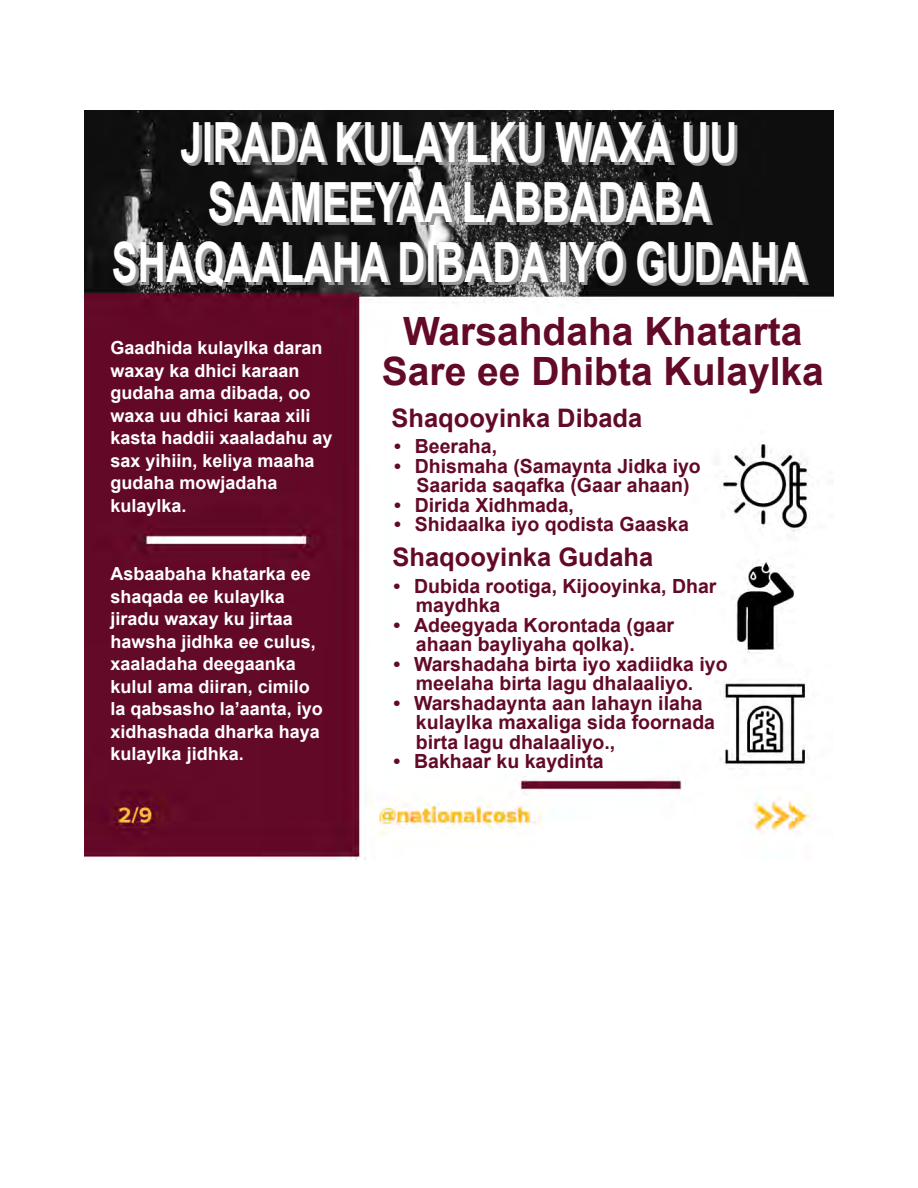
<style>
.page{position:relative;width:918px;height:1188px;background:#fff}
.page>*{position:absolute;margin:0;border:0;box-sizing:border-box;transform-origin:0 0}
.t1{font:700 55.5px/60px "Arial";color:#fff;text-align:center;scale:.7 1}
.t2{font:700 39px/40.5px "Arial";color:#620a27;text-align:center}
.t3{font:700 25.5px "Arial";color:#620a27}
.t4{font:700 19.5px/19.5px "Arial";color:#620a27}
.t5{font:700 18px/22.5px "Arial";color:#fff}
</style>
<div class="page">
<img style="left:84px;top:110px;width:750px;height:750px">
<h1 class="t1" style="left:112px;top:113px;width:993px">JIRADA KULAYLKU WAXA UU<br>SAAMEEYAA LABBADABA<br>SHAQAALAHA DIBADA IYO GUDAHA</h1>
<h2 class="t2" style="left:382px;top:311px;width:444px">Warsahdaha Khatarta<br>Sare ee Dhibta Kulaylka</h2>
<p class="t5" style="left:111px;top:337px;width:224px">Gaadhida kulaylka daran waxay ka dhici karaan gudaha ama dibada, oo waxa uu dhici karaa xili kasta haddii xaaladahu ay sax yihiin, keliya maaha gudaha mowjadaha kulaylka.</p>
<h3 class="t3" style="left:391px;top:401px;width:252px">Shaqooyinka Dibada</h3>
<p class="t4" style="left:394px;top:437px;width:105px">• Beeraha,</p>
<p class="t4" style="left:394px;top:456px;width:308px;text-align:center">• Dhismaha (Samaynta Jidka iyo<br>Saarida saqafka (Gaar ahaan)</p>
<p class="t4" style="left:394px;top:495px;width:181px">• Dirida Xidhmada,</p>
<p class="t4" style="left:394px;top:515px;width:296px">• Shidaalka iyo qodista Gaaska</p>
<p class="t5" style="left:111px;top:563px;width:214px">Asbaabaha khatarka ee shaqada ee kulaylka jiradu waxay ku jirtaa hawsha jidhka ee culus, xaaladaha deegaanka kulul ama diiran, cimilo la qabsasho la’aanta, iyo xidhashada dharka haya kulaylka jidhka.</p>
<h3 class="t3" style="left:393px;top:540px;width:262px">Shaqooyinka Gudaha</h3>
<p class="t4" style="left:416px;top:576px;width:302px;text-indent:-23px">• Dubida rootiga, Kijooyinka, Dhar maydhka</p>
<p class="t4" style="left:416px;top:615px;width:260px;text-indent:-23px">• Adeegyada Korontada (gaar ahaan bayliyaha qolka).</p>
<p class="t4" style="left:416px;top:654px;width:313px;text-indent:-23px">• Warshadaha birta iyo xadiidka iyo meelaha birta lagu dhalaaliyo.</p>
<p class="t4" style="left:416px;top:693px;width:301px;text-indent:-23px">• Warshadaynta aan lahayn ilaha kulaylka maxaliga sida foornada birta lagu dhalaaliyo.,</p>
<p class="t4" style="left:393px;top:752px;width:212px">• Bakhaar ku kaydinta</p>
</div>
